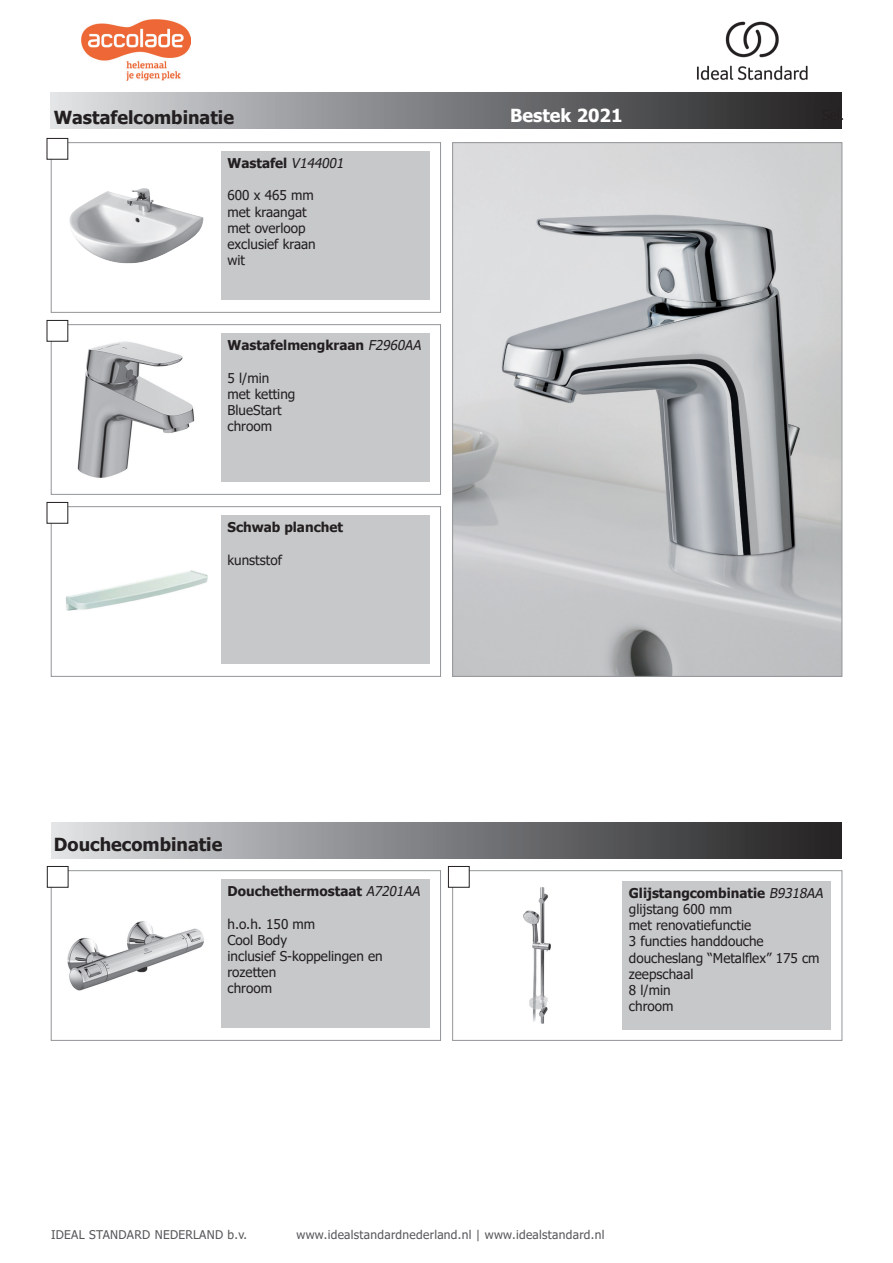
<style>
.page{position:relative;width:893px;height:1263px;background:#fff}
.page>*{position:absolute;margin:0;border:0;box-sizing:border-box;transform-origin:0 0}
.t1{font:700 18px "Tahoma";color:#231f20}
.t2{font:700 18px "Tahoma";color:#fff}
.t3{font:13.5px/16.2px "Tahoma";color:#231f20}
.t4{font:700 13.5px "Tahoma";color:#231f20}
.t5{font:12px "Tahoma";letter-spacing:.025em;color:#57585a}
.s1{font-weight:400;font-style:italic}
.s2{font-weight:700}
.s3{font-style:italic}
</style>
<div class="page">
<div style="left:51px;top:92px;width:791px;height:37px;background:linear-gradient(to right,#dcdee1,#1e1e1f)"></div>
<div style="left:51px;top:142px;width:390px;height:171px;border:1px solid #939598"></div>
<img style="left:69px;top:188px;width:134px;height:76px">
<div style="left:221px;top:151px;width:209px;height:149px;background:#c7c8ca"></div>
<div style="left:51px;top:324px;width:390px;height:171px;border:1px solid #939598"></div>
<img style="left:60px;top:333px;width:135px;height:145px">
<div style="left:221px;top:333px;width:209px;height:149px;background:#c7c8ca"></div>
<img style="left:454px;top:144px;width:386px;height:530px">
<div style="left:51px;top:506px;width:390px;height:170px;border:1px solid #939598"></div>
<img style="left:65px;top:570px;width:143px;height:41px">
<div style="left:221px;top:515px;width:209px;height:149px;background:#c7c8ca"></div>
<div style="left:51px;top:870px;width:390px;height:170px;border:1px solid #939598"></div>
<img style="left:60px;top:879px;width:144px;height:112px">
<div style="left:221px;top:879px;width:209px;height:149px;background:#c7c8ca"></div>
<div style="left:51px;top:822px;width:791px;height:36px;background:linear-gradient(to right,#dcdee1,#1e1e1f)"></div>
<div style="left:452px;top:870px;width:390px;height:170px;border:1px solid #939598"></div>
<img style="left:461px;top:879px;width:90px;height:145px">
<div style="left:622px;top:881px;width:209px;height:149px;background:#c7c8ca"></div>
<div style="left:47px;top:866px;width:21px;height:21px;background:#fff"></div>
<div style="left:47px;top:866px;width:21px;height:21px;border:1px solid #231f20"></div>
<div style="left:47px;top:502px;width:21px;height:21px;background:#fff"></div>
<div style="left:47px;top:320px;width:21px;height:21px;background:#fff"></div>
<div style="left:47px;top:138px;width:21px;height:21px;background:#fff"></div>
<div style="left:448px;top:866px;width:21px;height:21px;background:#fff"></div>
<div style="left:448px;top:866px;width:21px;height:21px;border:1px solid #231f20"></div>
<img style="left:81px;top:20px;width:110px;height:61px">
<img style="left:697px;top:21px;width:111px;height:60px">
<h1 class="t1" style="left:54px;top:105px;width:182px">Wastafelcombinatie</h1>
<p class="t4" style="left:227px;top:154px;width:121px">Wastafel <span class="s1">V144001</span></p>
<p class="t3" style="left:227px;top:188px;width:90px">600 x 465 mm met kraangat met overloop exclusief kraan wit</p>
<p class="t4" style="left:227px;top:336px;width:198px">Wastafelmengkraan <span class="s1">F2960AA</span></p>
<p class="t3" style="left:227px;top:370px;width:69px">5 l/min met ketting<br>BlueStart chroom</p>
<p class="t4" style="left:227px;top:518px;width:117px">Schwab planchet</p>
<p class="t3" style="left:227px;top:552px;width:56px">kunststof</p>
<h1 class="t2" style="left:510px;top:103px;width:114px">Bestek 2021</h1>
<h1 class="t1" style="left:54px;top:832px;width:170px">Douchecombinatie</h1>
<p class="t4" style="left:227px;top:882px;width:197px">Douchethermostaat <span class="s1">A7201AA</span></p>
<p class="t3" style="left:227px;top:916px;width:157px">h.o.h. 150 mm<br>Cool Body<br>inclusief S-koppelingen en rozetten<br>chroom</p>
<p class="t3" style="left:629px;top:885px;width:199px"><span class="s2">Glijstangcombinatie</span> <span class="s3">B9318AA </span>glijstang 600 mm<br>met renovatiefunctie<br>3 functies handdouche doucheslang “Metalflex” 175 cm zeepschaal<br>8 l/min<br>chroom</p>
<p class="t5" style="left:51px;top:1227px;width:198px">IDEAL STANDARD NEDERLAND b.v.</p>
<p class="t5" style="left:297px;top:1227px;width:309px">www.idealstandardnederland.nl | www.idealstandard.nl</p>
</div>
